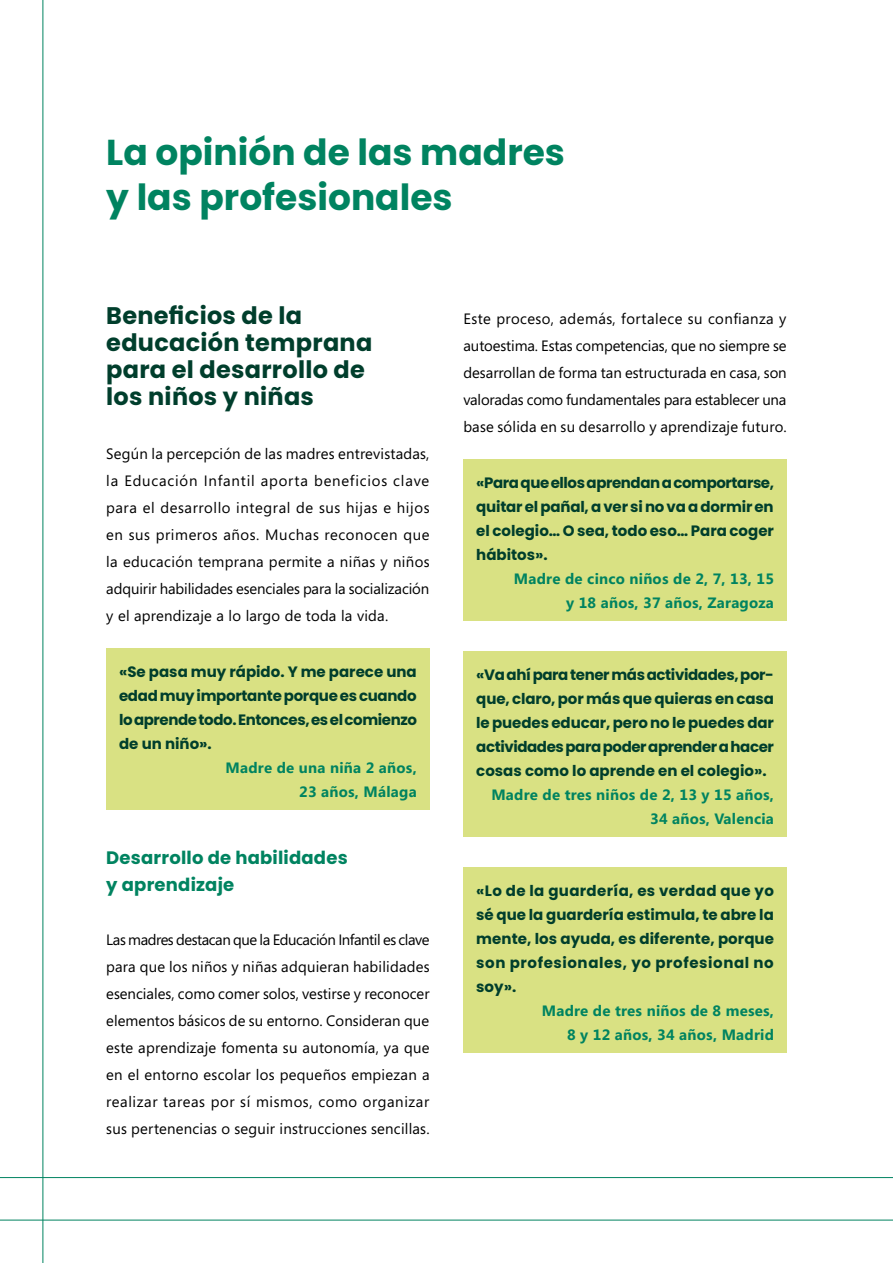
<style>
.page{position:relative;width:893px;height:1263px;background:#fff}
.page>*{position:absolute;margin:0;border:0;box-sizing:border-box;transform-origin:0 0}
.t1{font:700 36px/45px "Poppins";color:#008360}
.t2{font:700 24px/27px "Poppins";letter-spacing:.01em;color:#003e2c}
.t3{font:700 18px/27px "Poppins";letter-spacing:.01em;color:#008360}
.t4{font:15px/27px "Segoe";letter-spacing:.015em;color:#000;text-align:justify}
.t5{font:700 15px/24px "Poppins";color:#003e2c;text-align:justify}
.t6{font:700 15px/24px "Segoe";letter-spacing:.015em;color:#008360;text-align:right}
</style>
<div class="page">
<hr style="left:43px;top:0;width:1px;height:1263px;background:#008360">
<hr style="left:0;top:1220px;width:893px;height:1px;background:#008360">
<hr style="left:0;top:1177px;width:893px;height:1px;background:#008360">
<div style="left:106px;top:649px;width:323px;height:161px;background:#d9e183"></div>
<div style="left:463px;top:460px;width:324px;height:161px;background:#d9e183"></div>
<div style="left:463px;top:652px;width:324px;height:185px;background:#d9e183"></div>
<div style="left:463px;top:868px;width:324px;height:185px;background:#d9e183"></div>
<h1 class="t1" style="left:106px;top:130px;width:460px">La opinión de las madres y las profesionales</h1>
<h2 class="t2" style="left:106px;top:302px;width:267px">Beneficios de la educación temprana para el desarrollo de los niños y niñas</h2>
<p class="t4" style="left:106px;top:440px;width:325px">Según la percepción de las madres entrevistadas, la Educación Infantil aporta beneficios clave para el desarrollo integral de sus hijas e hijos en sus primeros años. Muchas reconocen que la educación temprana permite a niñas y niños adquirir habilidades esenciales para la socialización y el aprendizaje a lo largo de toda la vida.</p>
<p class="t5" style="left:119px;top:660px;width:299px">«Se pasa muy rápido. Y me parece una edad muy importante porque es cuando lo aprende todo. Entonces, es el comienzo de un niño».</p>
<p class="t6" style="left:226px;top:755px;width:193px">Madre de una niña 2 años,<br>23 años, Málaga</p>
<p class="t3" style="left:106px;top:844px;width:243px">Desarrollo de habilidades y aprendizaje</p>
<p class="t4" style="left:106px;top:926px;width:325px">Las madres destacan que la Educación Infantil es clave para que los niños y niñas adquieran habilidades esenciales, como comer solos, vestirse y reconocer elementos básicos de su entorno. Consideran que este aprendizaje fomenta su autonomía, ya que en el entorno escolar los pequeños empiezan a realizar tareas por sí mismos, como organizar sus pertenencias o seguir instrucciones sencillas.</p>
<p class="t4" style="left:463px;top:305px;width:325px">Este proceso, además, fortalece su confianza y autoestima. Estas competencias, que no siempre se desarrollan de forma tan estructurada en casa, son valoradas como fundamentales para establecer una base sólida en su desarrollo y aprendizaje futuro.</p>
<p class="t5" style="left:476px;top:471px;width:299px">«Para que ellos aprendan a comportarse, quitar el pañal, a ver si no va a dormir en el colegio… O sea, todo eso… Para coger hábitos».</p>
<p class="t6" style="left:514px;top:566px;width:262px">Madre de cinco niños de 2, 7, 13, 15 y 18 años, 37 años, Zaragoza</p>
<p class="t5" style="left:476px;top:663px;width:299px">«Va ahí para tener más actividades, por&shy;que, claro, por más que quieras en casa le puedes educar, pero no le puedes dar actividades para poder aprender a hacer cosas como lo aprende en el colegio».</p>
<p class="t6" style="left:491px;top:782px;width:284px">Madre de tres niños de 2, 13 y 15 años,<br>34 años, Valencia</p>
<p class="t5" style="left:476px;top:879px;width:299px">«Lo de la guardería, es verdad que yo sé que la guardería estimula, te abre la mente, los ayuda, es diferente, porque son profesionales, yo profesional no soy».</p>
<p class="t6" style="left:542px;top:998px;width:234px">Madre de tres niños de 8 meses,<br>8 y 12 años, 34 años, Madrid</p>
</div>
